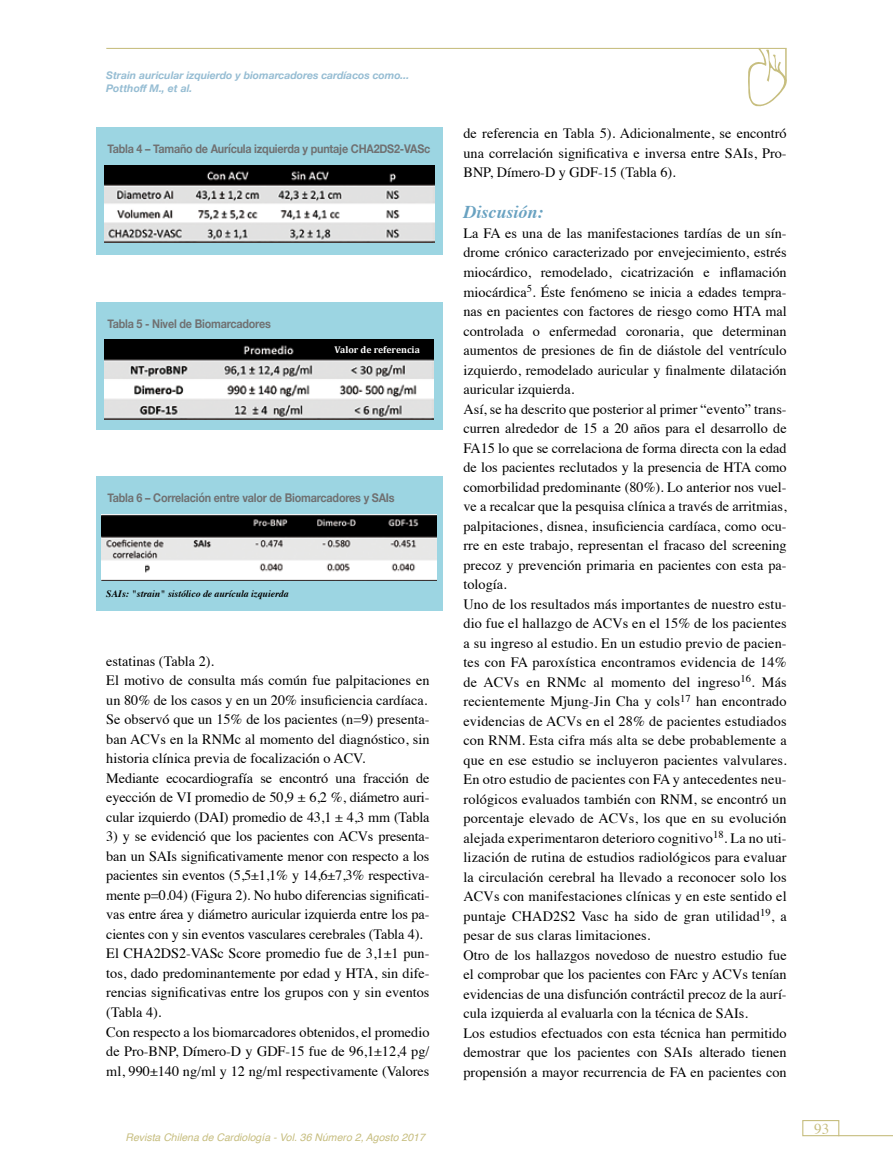
<style>
.page{position:relative;width:893px;height:1170px;background:#fff}
.page>*{position:absolute;margin:0;border:0;box-sizing:border-box;transform-origin:0 0}
.t1{font:italic 700 18px "Times";color:#69a2c1}
.t2{font:15px "Times";color:#c7be80}
.t3{font:14.25px/19.5px "Times";color:#000}
.t4{font:700 12px "Helvetica Neue";letter-spacing:-.02em;color:#707172;scale:.9 1}
.t5{font:italic 700 10.5px/12.6px "Helvetica Neue";color:#96bdd3}
.t6{font:italic 10.5px "Helvetica";color:#c7be80}
.t7{font:italic 700 9.75px "Times";color:#000}
.t8{font:700 9.75px "Cambria";color:#fff}
</style>
<div class="page">
<div style="left:802px;top:1119px;width:37px;height:17px;border:1px solid #c7be80"></div>
<hr style="left:838px;top:1134px;width:55px;height:2px;background:#c7be80">
<hr style="left:106px;top:48px;width:681px;height:1px;background:#c7be7f">
<svg style="left:748px;top:48px;width:39px;height:59px"></svg>
<hr style="left:785px;top:49px;width:2px;height:32px;background:#c7be7f">
<div style="left:96px;top:128px;width:346px;height:127px;background:#9cd5e2"></div>
<img style="left:104px;top:166px;width:330px;height:76px">
<div style="left:96px;top:302px;width:346px;height:127px;background:#9cd5e2"></div>
<img style="left:105px;top:339px;width:328px;height:81px">
<div style="left:335px;top:339px;width:95px;height:20px;background:#000"></div>
<div style="left:96px;top:476px;width:346px;height:135px;background:#9cd5e2"></div>
<img style="left:102px;top:514px;width:335px;height:66px">
<div style="left:119px;top:561px;width:25px;height:13px;background:#fff"></div>
<p class="t5" style="left:106px;top:70px;width:305px">Strain auricular izquierdo y biomarcadores cardíacos como...<br>Potthoff M., et al.</p>
<p class="t4" style="left:108px;top:139px;width:360px">Tabla 4 – Tamaño de Aurícula izquierda y puntaje CHA2DS2-VASc</p>
<p class="t4" style="left:108px;top:314px;width:183px">Tabla 5 - Nivel de Biomarcadores</p>
<p class="t8" style="left:335px;top:343px;width:87px">Valor de referencia</p>
<p class="t4" style="left:108px;top:488px;width:320px">Tabla 6 – Correlación entre valor de Biomarcadores y SAIs</p>
<p class="t7" style="left:106px;top:584px;width:184px">SAIs: "strain" sistólico de aurícula izquierda</p>
<p class="t3" style="left:106px;top:650px;width:325px">estatinas (Tabla 2).<br>El motivo de consulta más común fue palpitaciones en un 80% de los casos y en un 20% insuficiencia cardíaca.<br>Se observó que un 15% de los pacientes (n=9) presenta&shy;ban ACVs en la RNMc al momento del diagnóstico, sin historia clínica previa de focalización o ACV.<br>Mediante ecocardiografía se encontró una fracción de eyección de VI promedio de 50,9 ± 6,2 %, diámetro auri&shy;cular izquierdo (DAI) promedio de 43,1 ± 4,3 mm (Tabla</p>
<p class="t3" style="left:106px;top:825px;width:325px">3) y se evidenció que los pacientes con ACVs presenta&shy;ban un SAIs significativamente menor con respecto a los pacientes sin eventos (5,5±1,1% y 14,6±7,3% respectiva&shy;mente p=0.04) (Figura 2). No hubo diferencias significati&shy;vas entre área y diámetro auricular izquierda entre los pa&shy;cientes con y sin eventos vasculares cerebrales (Tabla 4).<br>El CHA2DS2-VASc Score promedio fue de 3,1±1 pun&shy;tos, dado predominantemente por edad y HTA, sin dife&shy;rencias significativas entre los grupos con y sin eventos (Tabla 4).<br>Con respecto a los biomarcadores obtenidos, el promedio de Pro-BNP, Dímero-D y GDF-15 fue de 96,1±12,4 pg/ ml, 990±140 ng/ml y 12 ng/ml respectivamente (Valores</p>
<p class="t6" style="left:125px;top:1128px;width:301px">Revista Chilena de Cardiología - Vol. 36 Número 2, Agosto 2017</p>
<p class="t3" style="left:463px;top:122px;width:325px;text-align:justify">de referencia en Tabla 5). Adicionalmente, se encontró una correlación significativa e inversa entre SAIs, Pro-BNP, Dímero-D y GDF-15 (Tabla 6).</p>
<p class="t1" style="left:463px;top:195px;width:82px">Discusión:</p>
<p class="t3" style="left:463px;top:222px;width:325px">La FA es una de las manifestaciones tardías de un sín&shy;drome crónico caracterizado por envejecimiento, estrés miocárdico, remodelado, cicatrización e inflamación miocárdica<sup>5</sup>. Éste fenómeno se inicia a edades tempra&shy;nas en pacientes con factores de riesgo como HTA mal controlada o enfermedad coronaria, que determinan aumentos de presiones de fin de diástole del ventrículo izquierdo, remodelado auricular y finalmente dilatación auricular izquierda.<br>Así, se ha descrito que posterior al primer “evento” trans&shy;curren alrededor de 15 a 20 años para el desarrollo de FA15 lo que se correlaciona de forma directa con la edad de los pacientes reclutados y la presencia de HTA como comorbilidad predominante (80%). Lo anterior nos vuel&shy;ve a recalcar que la pesquisa clínica a través de arritmias, palpitaciones, disnea, insuficiencia cardíaca, como ocu&shy;rre en este trabajo, representan el fracaso del screening precoz y prevención primaria en pacientes con esta pa&shy;tología.<br>Uno de los resultados más importantes de nuestro estu&shy;dio fue el hallazgo de ACVs en el 15% de los pacientes a su ingreso al estudio. En un estudio previo de pacien&shy;tes con FA paroxística encontramos evidencia de 14% de ACVs en RNMc al momento del ingreso<sup>16</sup>. Más recientemente Mjung-Jin Cha y cols<sup>17</sup> han encontrado evidencias de ACVs en el 28% de pacientes estudiados con RNM. Esta cifra más alta se debe probablemente a que en ese estudio se incluyeron pacientes valvulares.<br>En otro estudio de pacientes con FA y antecedentes neu&shy;rológicos evaluados también con RNM, se encontró un porcentaje elevado de ACVs, los que en su evolución alejada experimentaron deterioro cognitivo<sup>18</sup>. La no uti&shy;lización de rutina de estudios radiológicos para evaluar la circulación cerebral ha llevado a reconocer solo los ACVs con manifestaciones clínicas y en este sentido el puntaje CHAD2S2 Vasc ha sido de gran utilidad<sup>19</sup>, a pesar de sus claras limitaciones.<br>Otro de los hallazgos novedoso de nuestro estudio fue el comprobar que los pacientes con FArc y ACVs tenían evidencias de una disfunción contráctil precoz de la aurí&shy;cula izquierda al evaluarla con la técnica de SAIs.<br>Los estudios efectuados con esta técnica han permitido demostrar que los pacientes con SAIs alterado tienen propensión a mayor recurrencia de FA en pacientes con</p>
<p class="t2" style="left:814px;top:1115px;width:16px">93</p>
</div>
